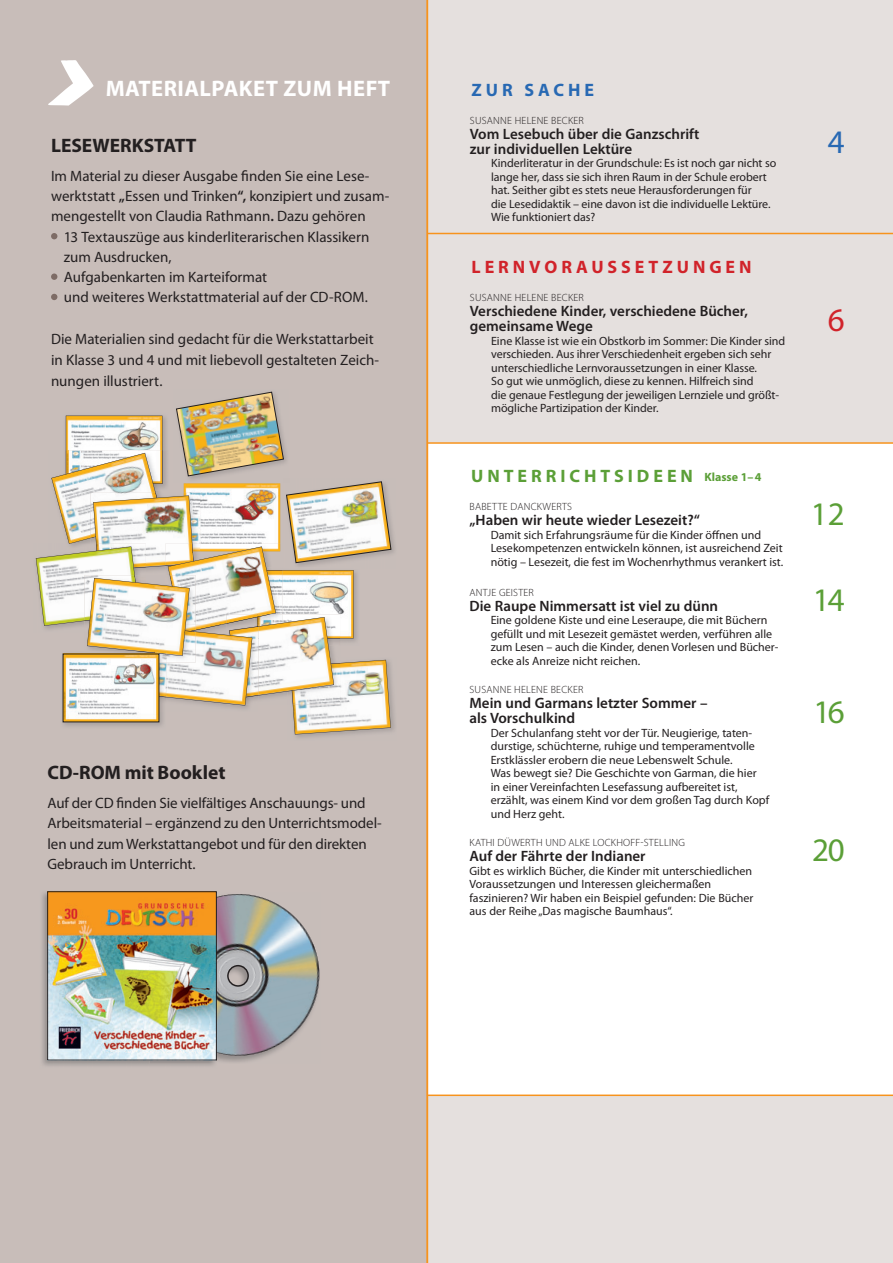
<style>
.page{position:relative;width:893px;height:1263px;background:#fff}
.page>*{position:absolute;margin:0;border:0;box-sizing:border-box;transform-origin:0 0}
.t1{font:33px "Myriad Pro";letter-spacing:-.05em;color:#5b9f37}
.t2{font:33px "Myriad Pro";color:#2869b3}
.t3{font:33px "Myriad Pro";color:#d1232a}
.t4{font:700 22.5px "Myriad Pro";letter-spacing:.02em;color:#fff}
.t5{font:700 19.5px "Myriad Pro";color:#231f20}
.t6{font:700 18px "Myriad Pro";letter-spacing:.22em;color:#5b9f37}
.t7{font:700 18px "Myriad Pro";letter-spacing:.22em;color:#d1232a}
.t8{font:700 18px "Myriad Pro";letter-spacing:.22em;color:#2869b3}
.t9{font:15px/20.2px "Myriad Pro";letter-spacing:-.005em;color:#231f20}
.t10{font:600 15px/15px "Myriad Pro";color:#231f20}
.t11{font:12px/13.5px "Myriad Pro";color:#231f20}
.t12{font:300 10.5px "Myriad Pro";letter-spacing:.02em;color:#231f20}
.s1{font-weight:600}
.s2{font-size:12px}
</style>
<div class="page">
<div style="left:427px;top:0;width:466px;height:1263px;background:#e5e0de"></div>
<div style="left:395px;top:443px;width:498px;height:652px;background:#fff"></div>
<div style="left:0;top:0;width:427px;height:1263px;background:#c8bdb9"></div>
<svg style="left:48px;top:60px;width:46px;height:46px"></svg>
<svg style="left:150px;top:886px;width:177px;height:178px;background:#a8aaab"></svg>
<div style="left:227px;top:965px;width:22px;height:22px;border:1px solid #231f20;border-radius:50%"></div>
<img style="left:39px;top:890px;width:179px;height:178px">
<img style="left:50px;top:894px;width:165px;height:164px">
<hr style="left:427px;top:233px;width:466px;height:1px;background:#f7931d">
<hr style="left:427px;top:1094px;width:466px;height:2px;background:#f7931d">
<hr style="left:427px;top:0;width:1px;height:1263px;background:#f7931d">
<hr style="left:427px;top:442px;width:466px;height:2px;background:#f7931d">
<svg style="left:51px;top:233px;width:6px;height:6px"></svg>
<div style="left:51px;top:273px;width:6px;height:7px;background:#7e6c66;border-radius:50%"></div>
<svg style="left:51px;top:294px;width:6px;height:6px"></svg>
<img style="left:174px;top:389px;width:116px;height:3px">
<img style="left:288px;top:657px;width:109px;height:84px">
<img style="left:33px;top:544px;width:3px;height:88px">
<img style="left:391px;top:479px;width:6px;height:90px">
<img style="left:36px;top:392px;width:355px;height:342px">
<img style="left:65px;top:656px;width:92px;height:64px">
<h2 class="t4" style="left:106px;top:73px;width:286px">MATERIALPAKET ZUM HEFT</h2>
<h3 class="t5" style="left:51px;top:133px;width:147px">LESEWERKSTATT</h3>
<p class="t9" style="left:51px;top:165px;width:340px">Im Material zu dieser Ausgabe finden Sie eine Lese&shy;werktstatt <span class="s1">„</span>Essen und Trinken<span class="s1">“,</span> konzipiert und zusam&shy;mengestellt von Claudia Rathmann<span class="s1">.</span> Dazu gehören</p>
<p class="t9" style="left:64px;top:226px;width:307px">13 Textauszüge aus kinderliterarischen Klassikern zum Ausdrucken,<br>Aufgabenkarten im Karteiformat<br>und weiteres Werkstattmaterial auf der CD-ROM.</p>
<p class="t9" style="left:51px;top:329px;width:330px;line-height:21px">Die Materialien sind gedacht für die Werkstattarbeit in Klasse 3 und 4 und mit liebevoll gestalteten Zeich&shy;nungen illustriert.</p>
<h3 class="t5" style="left:48px;top:760px;width:180px">CD-ROM MIT BOOKLET</h3>
<p class="t9" style="left:48px;top:793px;width:336px">Auf der CD finden Sie vielfältiges Anschauungs- und Arbeitsmaterial – ergänzend zu den Unterrichtsmodel&shy;len und zum Werkstattangebot und für den direkten Gebrauch im Unterricht.</p>
<h3 class="t8" style="left:472px;top:78px;width:124px">ZUR SACHE</h3>
<p class="t12" style="left:470px;top:114px;width:115px">SUSANNE HELENE BECKER</p>
<p class="t10" style="left:470px;top:126px;width:231px">Vom Lesebuch über die Ganzschrift zur individuellen Lektüre</p>
<p class="t11" style="left:491px;top:156px;width:287px">Kinderliteratur in der Grundschule: Es ist noch gar nicht so lange her, dass sie sich ihren Raum in der Schule erobert hat. Seither gibt es stets neue Herausforderungen für<br>die Lesedidaktik – eine davon ist die individuelle Lektüre.<br>Wie funktioniert das?</p>
<h3 class="t7" style="left:472px;top:255px;width:282px">LERNVORAUSSETZUNGEN</h3>
<p class="t12" style="left:470px;top:292px;width:115px">SUSANNE HELENE BECKER</p>
<p class="t10" style="left:470px;top:303px;width:280px">Verschiedene Kinder, verschiedene Bücher, gemeinsame Wege</p>
<p class="t11" style="left:491px;top:334px;width:296px">Eine Klasse ist wie ein Obstkorb im Sommer: Die Kinder sind verschieden. Aus ihrer Verschiedenheit ergeben sich sehr unterschiedliche Lernvoraussetzungen in einer Klasse.<br>So gut wie unmöglich, diese zu kennen. Hilfreich sind<br>die genaue Festlegung der jeweiligen Lernziele und größt&shy;mögliche Partizipation der Kinder.</p>
<h3 class="t6" style="left:471px;top:464px;width:292px">UNTERRICHTSIDEEN <span class="s2">KLASSE 1– 4</span></h3>
<p class="t12" style="left:470px;top:501px;width:104px">BABETTE DANCKWERTS</p>
<p class="t10" style="left:469px;top:512px;width:232px">„Haben wir heute wieder Lesezeit?“</p>
<p class="t11" style="left:491px;top:528px;width:294px">Damit sich Erfahrungsräume für die Kinder öffnen und<br>Lesekompetenzen entwickeln können, ist ausreichend Zeit nötig – Lesezeit, die fest im Wochenrhythmus verankert ist.</p>
<p class="t12" style="left:470px;top:586px;width:66px">ANTJE GEISTER</p>
<p class="t10" style="left:469px;top:598px;width:250px">Die Raupe Nimmersatt ist viel zu dünn</p>
<p class="t11" style="left:491px;top:613px;width:289px">Eine goldene Kiste und eine Leseraupe, die mit Büchern gefüllt und mit Lesezeit gemästet werden, verführen alle zum Lesen – auch die Kinder, denen Vorlesen und Bücher&shy;ecke als Anreize nicht reichen.</p>
<p class="t12" style="left:470px;top:684px;width:115px">SUSANNE HELENE BECKER</p>
<p class="t10" style="left:469px;top:695px;width:240px">Mein und Garmans letzter Sommer – als Vorschulkind</p>
<p class="t11" style="left:491px;top:726px;width:280px">Der Schulanfang steht vor der Tür. Neugierige, taten&shy;durstige, schüchterne, ruhige und temperamentvolle Erstklässler erobern die neue Lebenswelt Schule.<br>Was bewegt sie? Die Geschichte von Garman, die hier<br>in einer Vereinfachten Lesefassung aufbereitet ist, erzählt, was einem Kind vor dem großen Tag durch Kopf und Herz geht.</p>
<p class="t12" style="left:470px;top:837px;width:217px">KATHI DÜWERTH UND ALKE LOCKHOFF-STELLING</p>
<p class="t10" style="left:469px;top:848px;width:178px">Auf der Fährte der Indianer</p>
<p class="t11" style="left:469px;top:864px;width:285px">Gibt es wirklich Bücher, die Kinder mit unterschiedlichen Voraussetzungen und Interessen gleichermaßen faszinieren? Wir haben ein Beispiel gefunden: Die Bücher aus der Reihe „Das magische Baumhaus“.</p>
<h1 class="t2" style="left:828px;top:122px;width:18px">4</h1>
<h1 class="t3" style="left:828px;top:299px;width:18px">6</h1>
<h1 class="t1" style="left:811px;top:494px;width:35px">12</h1>
<h1 class="t1" style="left:813px;top:579px;width:33px">14</h1>
<h1 class="t1" style="left:813px;top:692px;width:33px">16</h1>
<h1 class="t1" style="left:812px;top:830px;width:34px">20</h1>
</div>
